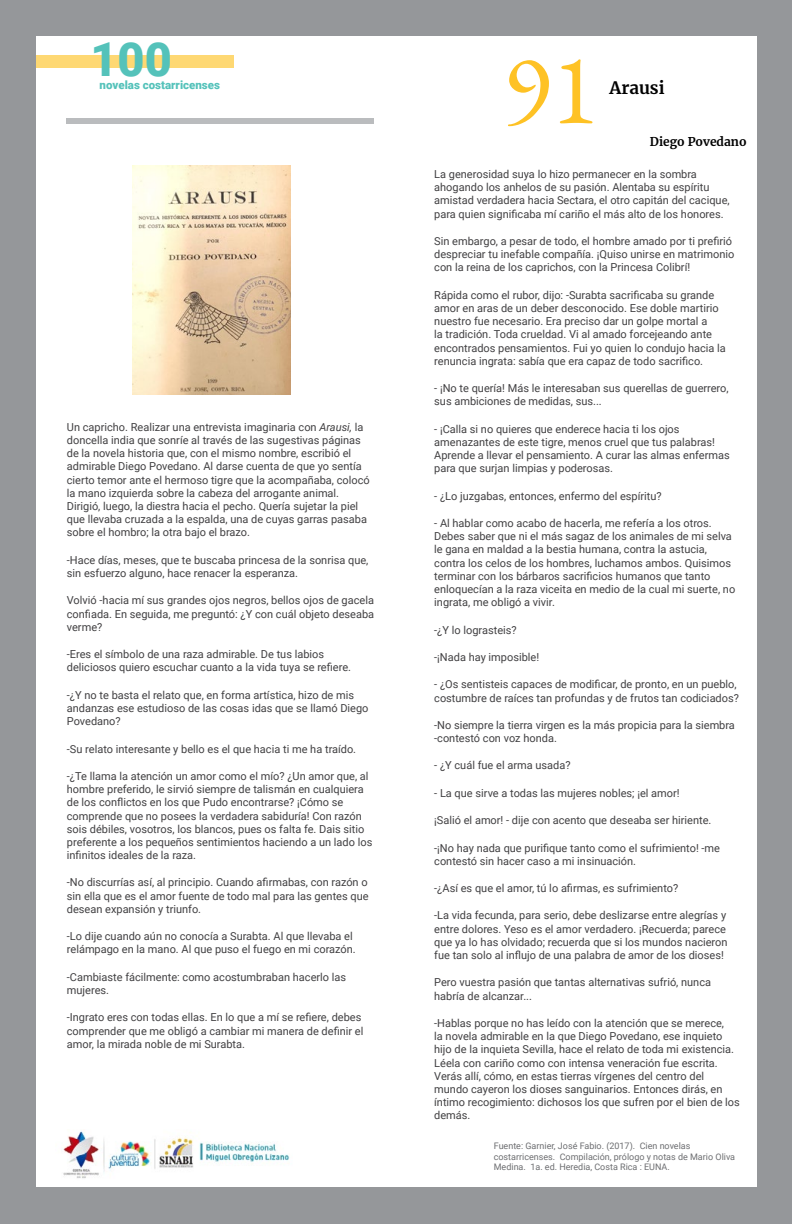
<style>
.page{position:relative;width:792px;height:1224px;background:#fff}
.page>*{position:absolute;margin:0;border:0;box-sizing:border-box;transform-origin:0 0}
.t1{font:100px "EB Garamond Regular 400";color:#fec225}
.t2{font:900 46.9px "Roboto";color:#54c2ba}
.t3{font:700 17px "Merriweather";color:#000}
.t4{font:700 12px "Merriweather";color:#000}
.t5{font:900 11.5px "Roboto";color:#54c2ba}
.t6{font:11px/13.2px "Roboto";color:#414042}
.t7{font:9px/10.8px "Roboto";color:#6d6e71}
.s1{font-style:italic}
</style>
<div class="page">
<div style="left:0;top:0;width:792px;height:35px;background:#95979a"></div>
<div style="left:0;top:0;width:36px;height:1224px;background:#95979a"></div>
<div style="left:0;top:1187px;width:792px;height:37px;background:#95979a"></div>
<div style="left:757px;top:0;width:35px;height:1224px;background:#95979a"></div>
<div style="left:36px;top:55px;width:197px;height:13px;background:#fed873"></div>
<img style="left:63px;top:1131px;width:227px;height:48px">
<div style="left:67px;top:118px;width:307px;height:5px;background:#babcbe"></div>
<img style="left:133px;top:166px;width:157px;height:228px">
<h2 class="t2" style="left:90px;top:27px;width:83px">100</h2>
<p class="t5" style="left:100px;top:77px;width:122px">novelas costarricenses</p>
<p class="t6" style="left:67px;top:420px;width:304px">Un capricho. Realizar una entrevista imaginaria con <span class="s1">Arausi,</span> la doncella india que sonríe al través de las sugestivas páginas de la novela historia que, con el mismo nombre, escribió el admirable Diego Povedano. Al darse cuenta de que yo sentía cierto temor ante el hermoso tigre que la acompañaba, colocó la mano izquierda sobre la cabeza del arrogante animal.<br>Dirigió, luego, la diestra hacia el pecho. Quería sujetar la piel que llevaba cruzada a la espalda, una de cuyas garras pasaba sobre el hombro; la otra bajo el brazo.</p>
<p class="t6" style="left:67px;top:553px;width:303px">-Hace días, meses, que te buscaba princesa de la sonrisa que, sin esfuerzo alguno, hace renacer la esperanza.</p>
<p class="t6" style="left:67px;top:594px;width:309px;text-align:justify">Volvió -hacia mí sus grandes ojos negros, bellos ojos de gacela confiada. En seguida, me preguntó: ¿Y con cuál objeto deseaba verme?</p>
<p class="t6" style="left:67px;top:647px;width:286px">-Eres el símbolo de una raza admirable. De tus labios deliciosos quiero escuchar cuanto a la vida tuya se refiere.</p>
<p class="t6" style="left:67px;top:688px;width:303px">-¿Y no te basta el relato que, en forma artística, hizo de mis andanzas ese estudioso de las cosas idas que se llamó Diego<br>Povedano?</p>
<p class="t6" style="left:67px;top:742px;width:291px">-Su relato interesante y bello es el que hacia ti me ha traído.</p>
<p class="t6" style="left:67px;top:769px;width:307px">-¿Te llama la atención un amor como el mío? ¿Un amor que, al hombre preferido, le sirvió siempre de talismán en cualquiera de los conflictos en los que Pudo encontrarse? ¡Cómo se comprende que no posees la verdadera sabiduría! Con razón sois débiles, vosotros, los blancos, pues os falta fe. Dais sitio preferente a los pequeños sentimientos haciendo a un lado los infinitos ideales de la raza.</p>
<p class="t6" style="left:67px;top:876px;width:303px;text-align:justify">-No discurrías así, al principio. Cuando afirmabas, con razón o sin ella que es el amor fuente de todo mal para las gentes que desean expansión y triunfo.</p>
<p class="t6" style="left:67px;top:929px;width:290px">-Lo dije cuando aún no conocía a Surabta. Al que llevaba el relámpago en la mano. Al que puso el fuego en mi corazón.</p>
<p class="t6" style="left:67px;top:970px;width:281px">-Cambiaste fácilmente: como acostumbraban hacerlo las mujeres.</p>
<p class="t6" style="left:67px;top:1010px;width:298px">-Ingrato eres con todas ellas. En lo que a mí se refiere, debes comprender que me obligó a cambiar mi manera de definir el amor, la mirada noble de mi Surabta.</p>
<h1 class="t1" style="left:503px;top:25px;width:97px">91</h1>
<h3 class="t3" style="left:609px;top:76px;width:57px">Arausi</h3>
<p class="t4" style="left:650px;top:133px;width:98px">Diego Povedano</p>
<p class="t6" style="left:434px;top:167px;width:297px">La generosidad suya lo hizo permanecer en la sombra ahogando los anhelos de su pasión. Alentaba su espíritu amistad verdadera hacia Sectara, el otro capitán del cacique, para quien significaba mí cariño el más alto de los honores.</p>
<p class="t6" style="left:434px;top:234px;width:302px">Sin embargo, a pesar de todo, el hombre amado por ti prefirió despreciar tu inefable compañía. ¡Quiso unirse en matrimonio con la reina de los caprichos, con la Princesa Colibrí!</p>
<p class="t6" style="left:434px;top:288px;width:293px">Rápida como el rubor, dijo: -Surabta sacrificaba su grande amor en aras de un deber desconocido. Ese doble martirio nuestro fue necesario. Era preciso dar un golpe mortal a<br>la tradición. Toda crueldad. Vi al amado forcejeando ante encontrados pensamientos. Fui yo quien lo condujo hacia la renuncia ingrata: sabía que era capaz de todo sacrifico.</p>
<p class="t6" style="left:434px;top:381px;width:296px">- ¡No te quería! Más le interesaban sus querellas de guerrero, sus ambiciones de medidas, sus...</p>
<p class="t6" style="left:434px;top:422px;width:297px">- ¡Calla si no quieres que enderece hacia ti los ojos amenazantes de este tigre, menos cruel que tus palabras!<br>Aprende a llevar el pensamiento. A curar las almas enfermas para que surjan limpias y poderosas.</p>
<p class="t6" style="left:434px;top:489px;width:229px">- ¿Lo juzgabas, entonces, enfermo del espíritu?</p>
<p class="t6" style="left:434px;top:516px;width:303px">- Al hablar como acabo de hacerla, me refería a los otros.<br>Debes saber que ni el más sagaz de los animales de mi selva le gana en maldad a la bestia humana, contra la astucia, contra los celos de los hombres, luchamos ambos. Quisimos terminar con los bárbaros sacrificios humanos que tanto enloquecían a la raza viceita en medio de la cual mi suerte, no ingrata, me obligó a vivir.</p>
<p class="t6" style="left:434px;top:623px;width:84px">-¿Y lo lograsteis?</p>
<p class="t6" style="left:434px;top:650px;width:106px">-¡Nada hay imposible!</p>
<p class="t6" style="left:434px;top:677px;width:306px">- ¿Os sentisteis capaces de modificar, de pronto, en un pueblo, costumbre de raíces tan profundas y de frutos tan codiciados?</p>
<p class="t6" style="left:434px;top:718px;width:302px">-No siempre la tierra virgen es la más propicia para la siembra -contestó con voz honda.</p>
<p class="t6" style="left:434px;top:759px;width:138px">- ¿Y cuál fue el arma usada?</p>
<p class="t6" style="left:434px;top:786px;width:247px">- La que sirve a todas las mujeres nobles; ¡el amor!</p>
<p class="t6" style="left:434px;top:813px;width:279px">¡Salió el amor! - dije con acento que deseaba ser hiriente.</p>
<p class="t6" style="left:434px;top:841px;width:287px">-¡No hay nada que purifique tanto como el sufrimiento! -me contestó sin hacer caso a mi insinuación.</p>
<p class="t6" style="left:434px;top:881px;width:246px">-¿Así es que el amor, tú lo afirmas, es sufrimiento?</p>
<p class="t6" style="left:434px;top:909px;width:295px">-La vida fecunda, para serio, debe deslizarse entre alegrías y entre dolores. Yeso es el amor verdadero. ¡Recuerda; parece que ya lo has olvidado; recuerda que si los mundos nacieron fue tan solo al influjo de una palabra de amor de los dioses!</p>
<p class="t6" style="left:434px;top:976px;width:278px">Pero vuestra pasión que tantas alternativas sufrió, nunca habría de alcanzar...</p>
<p class="t6" style="left:434px;top:1016px;width:307px">-Hablas porque no has leído con la atención que se merece,<br>la novela admirable en la que Diego Povedano, ese inquieto hijo de la inquieta Sevilla, hace el relato de toda mi existencia.<br>Léela con cariño como con intensa veneración fue escrita.<br>Verás allí, cómo, en estas tierras vírgenes del centro del mundo cayeron los dioses sanguinarios. Entonces dirás, en íntimo recogimiento: dichosos los que sufren por el bien de los demás.</p>
<p class="t7" style="left:494px;top:1140px;width:243px">Fuente: Garnier, José Fabio. (2017). Cien novelas costarricenses. Compilación, prólogo y notas de Mario Oliva<br>Medina. 1a. ed. Heredia, Costa Rica : EUNA.</p>
</div>
